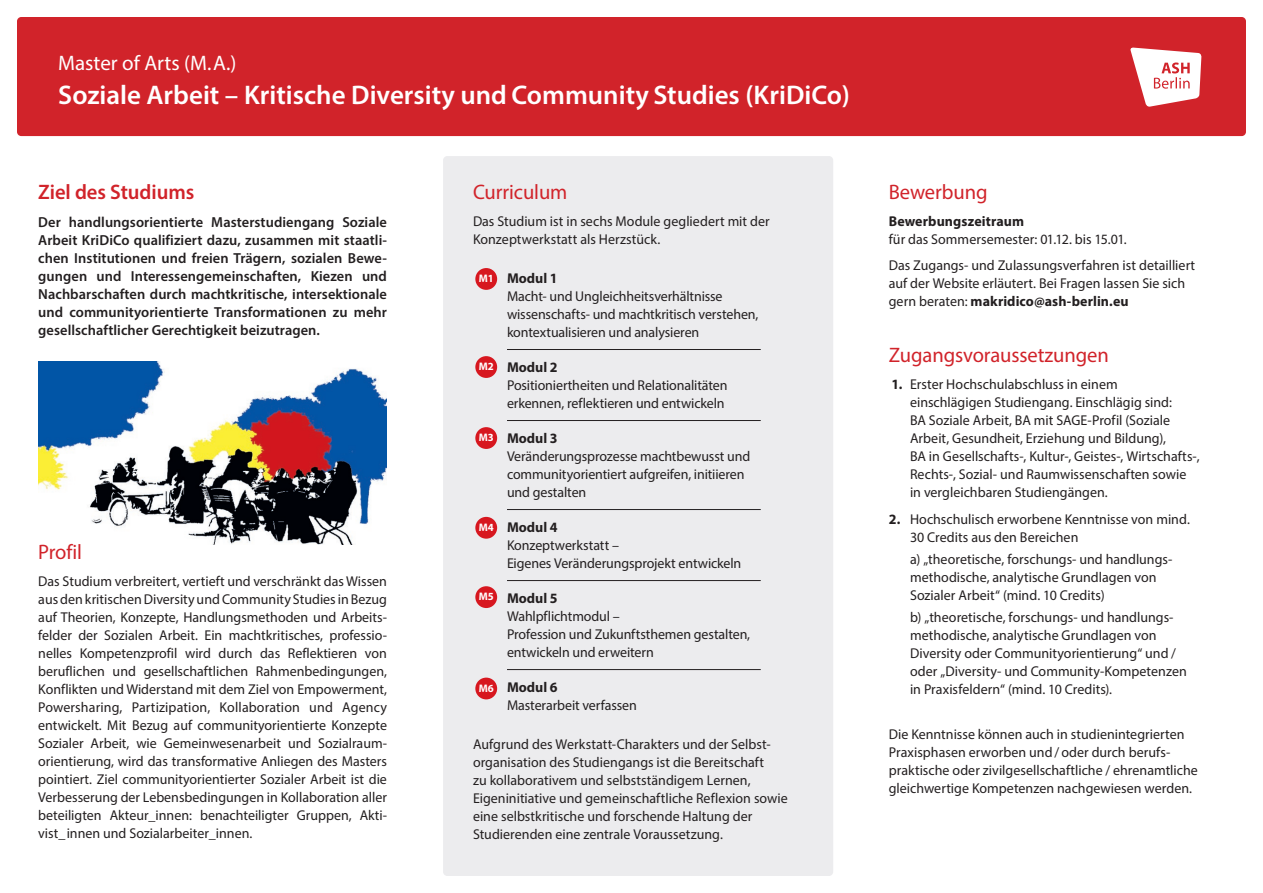
<style>
.page{position:relative;width:1263px;height:893px;background:#fff}
.page>*{position:absolute;margin:0;border:0;box-sizing:border-box;transform-origin:0 0}
.t1{font:600 27px "Myriad Pro";color:#fff}
.t2{font:21px "Myriad Pro";letter-spacing:-.005em;color:#d1232a}
.t3{font:21px "Myriad Pro";color:#fff}
.t4{font:600 21px "Myriad Pro";letter-spacing:-.005em;color:#d1232a}
.t5{font:600 14.55px/18px "Myriad Pro";letter-spacing:.005em;color:#231f20;text-align:justify}
.t6{font:14.25px/18px "Myriad Pro";color:#231f20}
.t7{font:700 10.95px "Myriad Pro";letter-spacing:.01em;color:#fff}
.s1{font-weight:700}
</style>
<div class="page">
<img style="left:38px;top:362px;width:349px;height:183px">
<div style="left:443px;top:156px;width:390px;height:720px;background:#ececee;border-radius:4px"></div>
<div style="left:17px;top:17px;width:1229px;height:119px;background:#d1232a;border-radius:4px"></div>
<svg style="left:1130px;top:48px;width:71px;height:59px"></svg>
<hr style="left:507px;top:349px;width:254px;height:1px;background:#231f20">
<hr style="left:507px;top:420px;width:254px;height:1px;background:#231f20">
<hr style="left:507px;top:509px;width:254px;height:1px;background:#231f20">
<hr style="left:507px;top:580px;width:254px;height:1px;background:#231f20">
<hr style="left:507px;top:669px;width:254px;height:1px;background:#231f20">
<div style="left:475px;top:268px;width:22px;height:22px;background:#d7171f;border-radius:50%"></div>
<div style="left:475px;top:356px;width:22px;height:22px;background:#d7171f;border-radius:50%"></div>
<div style="left:475px;top:427px;width:22px;height:22px;background:#d7171f;border-radius:50%"></div>
<div style="left:475px;top:517px;width:22px;height:22px;background:#d7171f;border-radius:50%"></div>
<div style="left:475px;top:586px;width:22px;height:22px;background:#d7171f;border-radius:50%"></div>
<div style="left:475px;top:678px;width:22px;height:21px;background:#d7171f;border-radius:50%"></div>
<p class="t3" style="left:58px;top:50px;width:180px">Master of Arts (M.A.)</p>
<p class="t1" style="left:58px;top:78px;width:793px">Soziale Arbeit – Kritische Diversity und Community Studies (KriDiCo)</p>
<p class="t4" style="left:38px;top:178px;width:158px">Ziel des Studiums</p>
<p class="t5" style="left:38px;top:213px;width:350px">Der handlungsorientierte Masterstudiengang Soziale Arbeit KriDiCo qualifiziert dazu, zusammen mit staatli&shy;chen Institutionen und freien Trägern, sozialen Bewe&shy;gungen und Interessengemeinschaften, Kiezen und Nachbarschaften durch machtkritische, intersektionale und communityorientierte Transformationen zu mehr gesellschaftlicher Gerechtigkeit beizutragen.</p>
<p class="t2" style="left:38px;top:539px;width:45px">Profil</p>
<p class="t6" style="left:38px;top:572px;width:350px;text-align:justify">Das Studium verbreitert, vertieft und verschränkt das Wissen aus den kritischen Diversity und Community Studies in Bezug auf Theorien, Konzepte, Handlungsmethoden und Arbeits&shy;felder der Sozialen Arbeit. Ein machtkritisches, professio&shy;nelles Kompetenzprofil wird durch das Reflektieren von beruflichen und gesellschaftlichen Rahmenbedingungen, Konflikten und Widerstand mit dem Ziel von Empowerment, Powersharing, Partizipation, Kollaboration und Agency entwickelt. Mit Bezug auf communityorientierte Konzepte Sozialer Arbeit, wie Gemeinwesenarbeit und Sozialraum&shy;orientierung, wird das transformative Anliegen des Masters pointiert. Ziel communityorientierter Sozialer Arbeit ist die Verbesserung der Lebensbedingungen in Kollaboration aller beteiligten Akteur_innen: benachteiligter Gruppen, Akti&shy;vist_ innen und Sozialarbeiter_innen.</p>
<p class="t2" style="left:473px;top:179px;width:96px">Curriculum</p>
<p class="t6" style="left:473px;top:212px;width:298px">Das Studium ist in sechs Module gegliedert mit der<br>Konzeptwerkstatt als Herzstück.</p>
<p class="t6" style="left:507px;top:269px;width:253px"><span class="s1">Modul 1<br></span>Macht- und Ungleichheitsverhältnisse wissenschafts- und machtkritisch verstehen, kontextualisieren und analysieren</p>
<p class="t6" style="left:507px;top:358px;width:222px"><span class="s1">Modul 2<br></span>Positioniertheiten und Relationalitäten erkennen, reflektieren und entwickeln</p>
<p class="t6" style="left:507px;top:429px;width:245px"><span class="s1">Modul 3<br></span>Veränderungsprozesse machtbewusst und communityorientiert aufgreifen, initiieren und gestalten</p>
<p class="t6" style="left:507px;top:518px;width:236px"><span class="s1">Modul 4<br></span>Konzeptwerkstatt –<br>Eigenes Veränderungsprojekt entwickeln</p>
<p class="t6" style="left:507px;top:589px;width:245px"><span class="s1">Modul 5<br></span>Wahlpflichtmodul –<br>Profession und Zukunftsthemen gestalten, entwickeln und erweitern</p>
<p class="t6" style="left:507px;top:678px;width:131px"><span class="s1">Modul 6<br></span>Masterarbeit verfassen</p>
<p class="t6" style="left:473px;top:735px;width:316px">Aufgrund des Werkstatt-Charakters und der Selbst&shy;organisation des Studiengangs ist die Bereitschaft<br>zu kollaborativem und selbstständigem Lernen, Eigeninitiative und gemeinschaftliche Reflexion sowie eine selbstkritische und forschende Haltung der Studierenden eine zentrale Voraussetzung.</p>
<p class="t7" style="left:479px;top:271px;width:16px">M1</p>
<p class="t7" style="left:479px;top:359px;width:17px">M2</p>
<p class="t7" style="left:479px;top:431px;width:17px">M3</p>
<p class="t7" style="left:479px;top:520px;width:17px">M4</p>
<p class="t7" style="left:479px;top:590px;width:17px">M5</p>
<p class="t7" style="left:479px;top:681px;width:17px">M6</p>
<p class="t2" style="left:889px;top:179px;width:100px">Bewerbung</p>
<p class="t6" style="left:889px;top:212px;width:240px"><span class="s1">Bewerbungszeitraum<br></span>für das Sommersemester: 01.12. bis 15.01.</p>
<p class="t6" style="left:889px;top:256px;width:308px">Das Zugangs- und Zulassungsverfahren ist detailliert auf der Website erläutert. Bei Fragen lassen Sie sich gern beraten: <span class="s1">makridico@ash-berlin.eu</span></p>
<p class="t2" style="left:889px;top:342px;width:222px">Zugangsvoraussetzungen</p>
<p class="t6" style="left:910px;top:375px;width:291px;text-indent:-18px"><span class="s1">1.</span> Erster Hochschulabschluss in einem einschlägigen Studiengang. Einschlägig sind:<br>BA Soziale Arbeit, BA mit SAGE-Profil (Soziale Arbeit, Gesundheit, Erziehung und Bildung),<br>BA in Gesellschafts-, Kultur-, Geistes-, Wirtschafts-, Rechts-, Sozial- und Raumwissenschaften sowie in vergleichbaren Studiengängen.</p>
<p class="t6" style="left:910px;top:510px;width:281px;text-indent:-21px"><span class="s1">2.</span> Hochschulisch erworbene Kenntnisse von mind.<br>30 Credits aus den Bereichen</p>
<p class="t6" style="left:910px;top:550px;width:264px">a) „theoretische, forschungs- und handlungs&shy;methodische, analytische Grundlagen von<br>Sozialer Arbeit“ (mind. 10 Credits)</p>
<p class="t6" style="left:910px;top:608px;width:278px">b) „theoretische, forschungs- und handlungs&shy;methodische, analytische Grundlagen von Diversity oder Communityorientierung“ und / oder „Diversity- und Community-Kompetenzen in Praxisfeldern“ (mind. 10 Credits).</p>
<p class="t6" style="left:889px;top:725px;width:311px">Die Kenntnisse können auch in studienintegrierten Praxisphasen erworben und / oder durch berufs&shy;praktische oder zivilgesellschaftliche / ehrenamtliche gleichwertige Kompetenzen nachgewiesen werden.</p>
</div>
